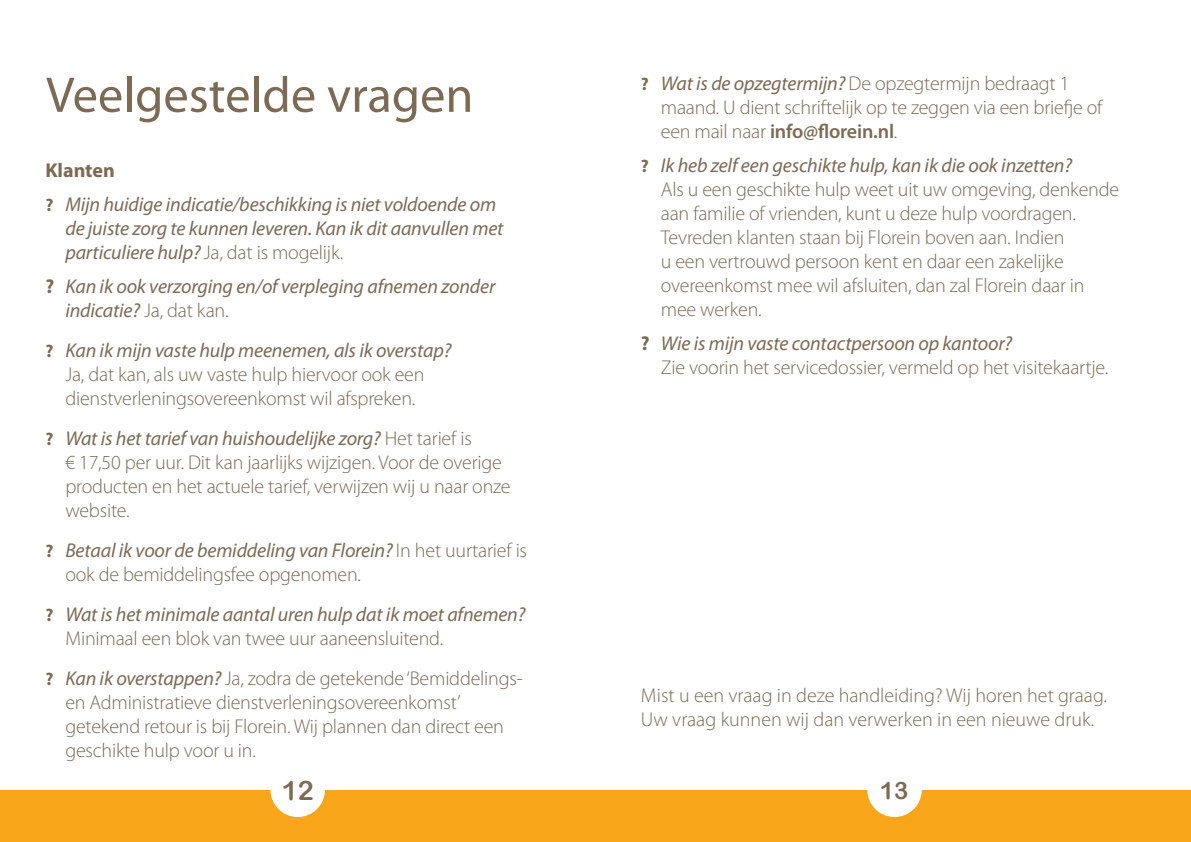
<style>
.page{position:relative;width:1191px;height:842px;background:#fff}
.page>*{position:absolute;margin:0;border:0;box-sizing:border-box;transform-origin:0 0}
.t1{font:50.6px "Myriad Pro";color:#7c6a55}
.t2{font:26.8px "Arial Rounded MT Bold";color:#7c6a55}
.t3{font:24px "Arial Rounded MT Bold";color:#7c6a55}
.t4{font:300 20px/24px "Myriad Pro";letter-spacing:-.01em;color:#7c6a55}
.t5{font:italic 20px/24px "Myriad Pro";letter-spacing:-.01em;color:#7c6a55}
.s1{font-weight:700;font-style:normal}
.s2{font-weight:700;font-style:normal;font-size:18px}
.s3{font-weight:300;font-style:normal}
.s4{font-weight:700;font-size:18px}
.s5{font-weight:400;font-style:italic}
.s6{font-weight:600}
.s7{font-weight:700}
</style>
<div class="page">
<div style="left:0;top:791px;width:1191px;height:51px;background:#faa61a"></div>
<div style="left:867px;top:763px;width:54px;height:54px;background:#fff;border-radius:50%"></div>
<div style="left:270px;top:763px;width:55px;height:54px;background:#fff;border-radius:50%"></div>
<h1 class="t1" style="left:46px;top:64px;width:429px">Veelgestelde vragen</h1>
<p class="t5" style="left:45px;top:153px;width:452px;line-height:34px"><span class="s1">Klanten<br></span><span class="s2">?</span> Mijn huidige indicatie/beschikking is niet voldoende om</p>
<p class="t5" style="left:65px;top:216px;width:439px">de juiste zorg te kunnen leveren. Kan ik dit aanvullen met particuliere hulp? <span class="s3">Ja, dat is mogelijk.</span></p>
<p class="t5" style="left:65px;top:274px;width:431px;text-indent:-20px"><span class="s1">?</span> Kan ik ook verzorging en/of verpleging afnemen zonder indicatie? <span class="s3">Ja, dat kan.</span></p>
<p class="t4" style="left:65px;top:339px;width:387px;text-indent:-20px"><span class="s4">?</span> <span class="s5">Kan ik mijn vaste hulp meenemen, als ik overstap?<br></span>Ja, dat kan, als uw vaste hulp hiervoor ook een dienstverleningsovereenkomst wil afspreken.</p>
<p class="t4" style="left:65px;top:427px;width:447px;text-indent:-20px"><span class="s4">?</span> <span class="s5">Wat is het tarief van huishoudelijke zorg?</span> Het tarief is<br>€ 17,50 per uur. Dit kan jaarlijks wijzigen. Voor de overige producten en het actuele tarief, verwijzen wij u naar onze website.</p>
<p class="t4" style="left:65px;top:539px;width:463px;text-indent:-20px"><span class="s4">?</span> <span class="s5">Betaal ik voor de bemiddeling van Florein?</span> In het uurtarief is ook de bemiddelingsfee opgenomen.</p>
<p class="t5" style="left:65px;top:602px;width:461px;text-indent:-20px"><span class="s2">?</span> Wat is het minimale aantal uren hulp dat ik moet afnemen?<br><span class="s3">Minimaal een blok van twee uur aaneensluitend.</span></p>
<p class="t4" style="left:65px;top:667px;width:459px;text-indent:-20px"><span class="s4">?</span> <span class="s5">Kan ik overstappen?</span> Ja, zodra de getekende ‘Bemiddelings&shy;en Administratieve dienstverleningsovereenkomst’ getekend retour is bij Florein. Wij plannen dan direct een geschikte hulp voor u in.</p>
<h2 class="t2" style="left:282px;top:774px;width:33px">12</h2>
<p class="t4" style="left:661px;top:71px;width:443px;text-indent:-20px"><span class="s4">?</span> <span class="s5">Wat is de opzegtermijn?</span> De opzegtermijn bedraagt 1 maand. U dient schriftelijk op te zeggen via een briefje of een mail naar <span class="s6">info@florein.nl</span>.</p>
<p class="t4" style="left:661px;top:153px;width:460px;text-indent:-20px"><span class="s4">?</span> <span class="s5">Ik heb zelf een geschikte hulp, kan ik die ook inzetten?<br></span>Als u een geschikte hulp weet uit uw omgeving, denkende aan familie of vrienden, kunt u deze hulp voordragen.<br>Tevreden klanten staan bij Florein boven aan. Indien<br>u een vertrouwd persoon kent en daar een zakelijke overeenkomst mee wil afsluiten, dan zal Florein daar in mee werken.</p>
<p class="t4" style="left:661px;top:331px;width:449px;text-indent:-20px"><span class="s7">?</span> <span class="s5">Wie is mijn vaste contactpersoon op kantoor?<br></span>Zie voorin het servicedossier, vermeld op het visitekaartje.</p>
<p class="t4" style="left:641px;top:684px;width:467px">Mist u een vraag in deze handleiding? Wij horen het graag.<br>Uw vraag kunnen wij dan verwerken in een nieuwe druk.</p>
<p class="t3" style="left:879px;top:776px;width:30px">13</p>
</div>
